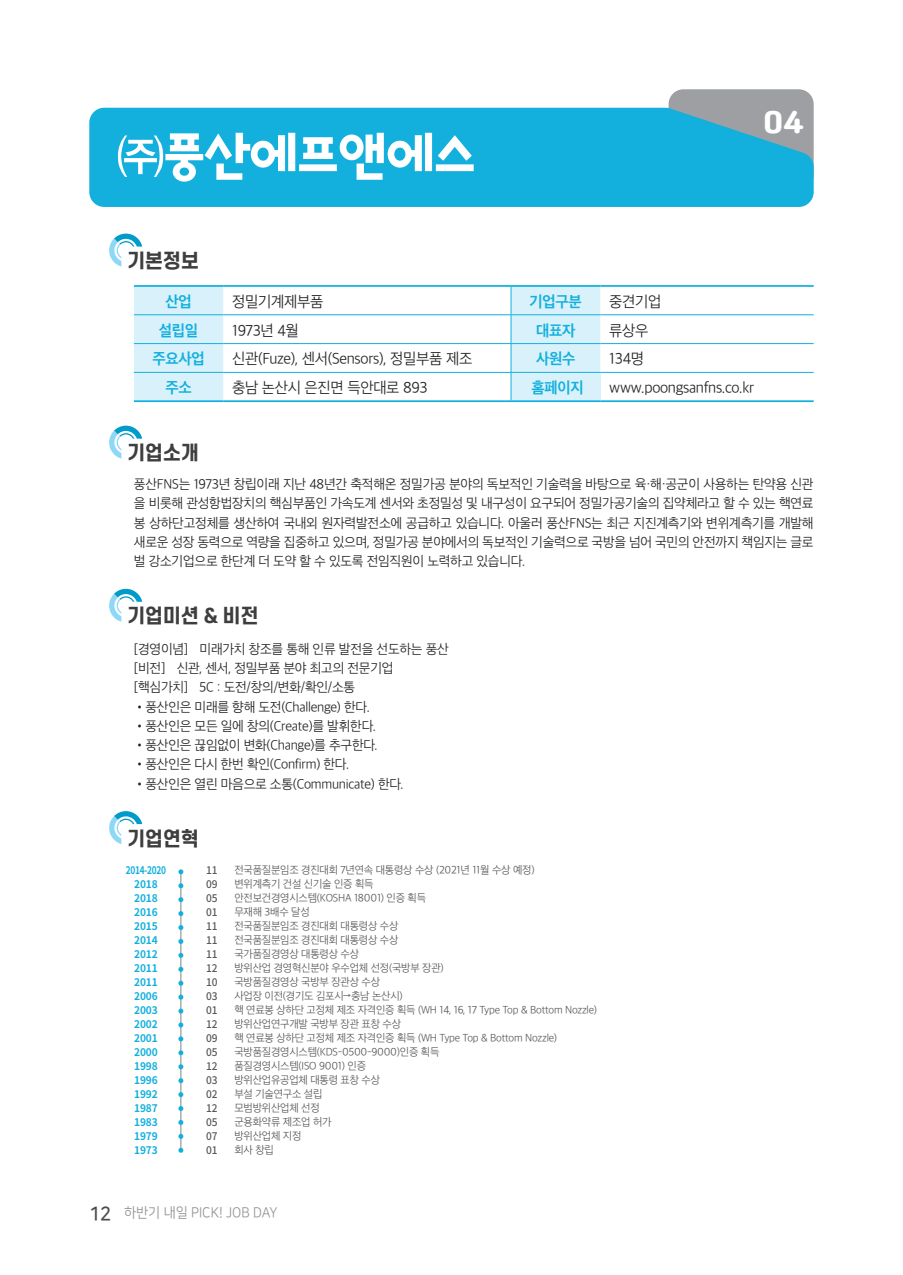
<style>
.page{position:relative;width:903px;height:1275px;background:#fff}
.page>*{position:absolute;margin:0;border:0;box-sizing:border-box;transform-origin:0 0}
.t1{font:50.75px "BRB";letter-spacing:-.025em;color:#fff}
.t2{font:29.75px "Cafe 24 Ssurround";color:#fff}
.t3{font:800 19.25px "S Core Dream 7";letter-spacing:-.03em;color:#3e3e3f}
.t4{font:14.88px "SD Gothic Neoa c Lt";letter-spacing:-.02em;color:#231f20}
.t5{font:14.88px "SD Gothic Neoa g Bd";letter-spacing:-.02em;color:#13b0de}
.t6{font:14px "Nanum Square R";color:#939598;scale:.95 1}
.t7{font:13.12px/19.2px "SD Gothic Neoa c Lt";letter-spacing:-.02em;color:#231f20;text-align:justify}
.t8{font:10.5px/14px "SD Gothic Neoa c Lt";letter-spacing:-.02em;color:#57585a}
.t9{font:700 10.5px/14px "Noto Sans KR";letter-spacing:-.02em;color:#13b0de;text-align:center;scale:.8 1}
.t10{font:500 10.5px/14px "Noto Sans KR";letter-spacing:-.02em;color:#57585a;text-align:justify}
.s1{font-family:"Nanum Square B";font-size:19.25px;color:#4b4c4d}
</style>
<div class="page">
<div style="left:668px;top:89px;width:146px;height:101px;background:#9d9fa2;border-radius:15px"></div>
<div style="left:89px;top:108px;width:725px;height:99px;background:#13b0de"></div>
<svg style="left:109px;top:426px;width:33px;height:33px"></svg>
<svg style="left:109px;top:589px;width:33px;height:33px"></svg>
<hr style="left:181px;top:872px;width:1px;height:278px;background:#808285">
<svg style="left:178px;top:869px;width:5px;height:5px"></svg>
<svg style="left:178px;top:883px;width:5px;height:5px"></svg>
<svg style="left:178px;top:897px;width:5px;height:5px"></svg>
<svg style="left:178px;top:911px;width:5px;height:5px"></svg>
<svg style="left:178px;top:925px;width:5px;height:5px"></svg>
<svg style="left:178px;top:939px;width:5px;height:5px"></svg>
<svg style="left:178px;top:953px;width:5px;height:5px"></svg>
<svg style="left:178px;top:967px;width:5px;height:5px"></svg>
<svg style="left:178px;top:981px;width:5px;height:5px"></svg>
<svg style="left:178px;top:995px;width:5px;height:5px"></svg>
<svg style="left:178px;top:1008px;width:5px;height:5px"></svg>
<svg style="left:178px;top:1022px;width:5px;height:5px"></svg>
<svg style="left:178px;top:1036px;width:5px;height:5px"></svg>
<svg style="left:178px;top:1050px;width:5px;height:5px"></svg>
<svg style="left:178px;top:1064px;width:5px;height:5px"></svg>
<svg style="left:178px;top:1078px;width:5px;height:5px"></svg>
<svg style="left:178px;top:1092px;width:5px;height:5px"></svg>
<svg style="left:178px;top:1106px;width:5px;height:5px"></svg>
<svg style="left:178px;top:1120px;width:5px;height:5px"></svg>
<svg style="left:178px;top:1134px;width:5px;height:5px"></svg>
<svg style="left:178px;top:1148px;width:5px;height:5px"></svg>
<svg style="left:109px;top:811px;width:33px;height:33px"></svg>
<div style="left:134px;top:287px;width:89px;height:113px;background:#d9f1fb"></div>
<hr style="left:134px;top:285px;width:89px;height:2px;background:#13b0de">
<hr style="left:223px;top:285px;width:288px;height:2px;background:#13b0de">
<hr style="left:511px;top:285px;width:89px;height:2px;background:#13b0de">
<hr style="left:600px;top:285px;width:214px;height:2px;background:#13b0de">
<hr style="left:134px;top:314px;width:89px;height:1px;background:#13b0de">
<hr style="left:223px;top:314px;width:288px;height:1px;background:#13b0de">
<hr style="left:600px;top:314px;width:214px;height:1px;background:#13b0de">
<hr style="left:134px;top:343px;width:89px;height:1px;background:#13b0de">
<hr style="left:223px;top:343px;width:288px;height:1px;background:#13b0de">
<hr style="left:600px;top:343px;width:214px;height:1px;background:#13b0de">
<hr style="left:134px;top:372px;width:89px;height:1px;background:#13b0de">
<hr style="left:223px;top:372px;width:288px;height:1px;background:#13b0de">
<hr style="left:600px;top:372px;width:214px;height:1px;background:#13b0de">
<svg style="left:511px;top:286px;width:89px;height:114px;background:#d1eef9"></svg>
<hr style="left:134px;top:400px;width:89px;height:2px;background:#13b0de">
<hr style="left:223px;top:400px;width:288px;height:2px;background:#13b0de">
<hr style="left:511px;top:400px;width:89px;height:2px;background:#13b0de">
<hr style="left:600px;top:400px;width:214px;height:2px;background:#13b0de">
<svg style="left:109px;top:234px;width:33px;height:32px"></svg>
<h1 class="t1" style="left:117px;top:127px;width:360px">㈜풍산에프앤에스</h1>
<h2 class="t2" style="left:763px;top:109px;width:42px">04</h2>
<h3 class="t3" style="left:127px;top:247px;width:74px">기본정보</h3>
<p class="t5" style="left:165px;top:294px;width:28px">산업</p>
<p class="t4" style="left:232px;top:294px;width:93px">정밀기계제부품</p>
<p class="t5" style="left:529px;top:294px;width:54px">기업구분</p>
<p class="t4" style="left:609px;top:294px;width:54px">중견기업</p>
<p class="t5" style="left:159px;top:323px;width:41px">설립일</p>
<p class="t4" style="left:232px;top:323px;width:68px">1973년 4월</p>
<p class="t5" style="left:536px;top:323px;width:41px">대표자</p>
<p class="t4" style="left:609px;top:323px;width:41px">류상우</p>
<p class="t5" style="left:152px;top:352px;width:54px">주요사업</p>
<p class="t4" style="left:232px;top:351px;width:242px">신관(Fuze), 센서(Sensors), 정밀부품 제조</p>
<p class="t5" style="left:536px;top:352px;width:41px">사원수</p>
<p class="t4" style="left:609px;top:351px;width:36px">134명</p>
<p class="t5" style="left:165px;top:380px;width:28px">주소</p>
<p class="t4" style="left:232px;top:380px;width:197px">충남 논산시 은진면 득안대로 893</p>
<p class="t5" style="left:531px;top:380px;width:54px">홈페이지</p>
<p class="t4" style="left:609px;top:380px;width:147px">www.poongsanfns.co.kr</p>
<h3 class="t3" style="left:127px;top:439px;width:74px">기업소개</h3>
<p class="t7" style="left:134px;top:475px;width:681px">풍산FNS는 1973년 창립이래 지난 48년간 축적해온 정밀가공 분야의 독보적인 기술력을 바탕으로 육·해·공군이 사용하는 탄약용 신관 을 비롯해 관성항법장치의 핵심부품인 가속도계 센서와 초정밀성 및 내구성이 요구되어 정밀가공기술의 집약체라고 할 수 있는 핵연료 봉 상하단고정체를 생산하여 국내외 원자력발전소에 공급하고 있습니다. 아울러 풍산FNS는 최근 지진계측기와 변위계측기를 개발해 새로운 성장 동력으로 역량을 집중하고 있으며, 정밀가공 분야에서의 독보적인 기술력으로 국방을 넘어 국민의 안전까지 책임지는 글로 벌 강소기업으로 한단계 더 도약 할 수 있도록 전임직원이 노력하고 있습니다.</p>
<h3 class="t3" style="left:127px;top:602px;width:133px">기업미션 &amp; 비전</h3>
<p class="t7" style="left:134px;top:639px;width:316px;text-align:left">[경영이념]　미래가치 창조를 통해 인류 발전을 선도하는 풍산 [비전]　신관, 센서, 정밀부품 분야 최고의 전문기업 [핵심가치]　5C : 도전/창의/변화/확인/소통</p>
<p class="t7" style="left:134px;top:697px;width:237px">•풍산인은 미래를 향해 도전(Challenge) 한다.</p>
<p class="t7" style="left:134px;top:716px;width:244px">•풍산인은 모든 일에 창의(Create)를 발휘한다.</p>
<p class="t7" style="left:134px;top:735px;width:245px">•풍산인은 끊임없이 변화(Change)를 추구한다.</p>
<p class="t7" style="left:134px;top:755px;width:217px">•풍산인은 다시 한번 확인(Confirm) 한다.</p>
<p class="t7" style="left:134px;top:774px;width:271px">•풍산인은 열린 마음으로 소통(Communicate) 한다.</p>
<h3 class="t3" style="left:127px;top:824px;width:74px">기업연혁</h3>
<p class="t9" style="left:126px;top:863px;width:52px">2014-2020<br>2018<br>2018<br>2016<br>2015<br>2014<br>2012<br>2011<br>2011<br>2006<br>2003<br>2002<br>2001<br>2000<br>1998<br>1996<br>1992<br>1987<br>1983<br>1979<br>1973</p>
<p class="t8" style="left:234px;top:863px;width:364px">전국품질분임조 경진대회 7년연속 대통령상 수상 (2021년 11월 수상 예정)<br>변위계측기 건설 신기술 인증 획득<br>안전보건경영시스템(KOSHA 18001) 인증 획득<br>무재해 3배수 달성<br>전국품질분임조 경진대회 대통령상 수상<br>전국품질분임조 경진대회 대통령상 수상<br>국가품질경영상 대통령상 수상<br>방위산업 경영혁신분야 우수업체 선정(국방부 장관)<br>국방품질경영상 국방부 장관상 수상<br>사업장 이전(경기도 김포시→충남 논산시)<br>핵 연료봉 상하단 고정체 제조 자격인증 획득 (WH 14, 16, 17 Type Top &amp; Bottom Nozzle) 방위산업연구개발 국방부 장관 표창 수상<br>핵 연료봉 상하단 고정체 제조 자격인증 획득 (WH Type Top &amp; Bottom Nozzle) 국방품질경영시스템(KDS-0500-9000)인증 획득<br>품질경영시스템(ISO 9001) 인증<br>방위산업유공업체 대통령 표창 수상<br>부설 기술연구소 설립<br>모범방위산업체 선정<br>군용화약류 제조업 허가<br>방위산업체 지정<br>회사 창립</p>
<p class="t10" style="left:206px;top:863px;width:13px">11<br>09<br>05<br>01<br>11<br>11<br>11<br>12<br>10<br>03<br>01<br>12<br>09<br>05<br>12<br>03<br>02<br>12<br>05<br>07<br>01</p>
<p class="t6" style="left:89px;top:1206px;width:200px"><span class="s1">12</span> 하반기 내일 PICK! JOB DAY</p>
</div>
